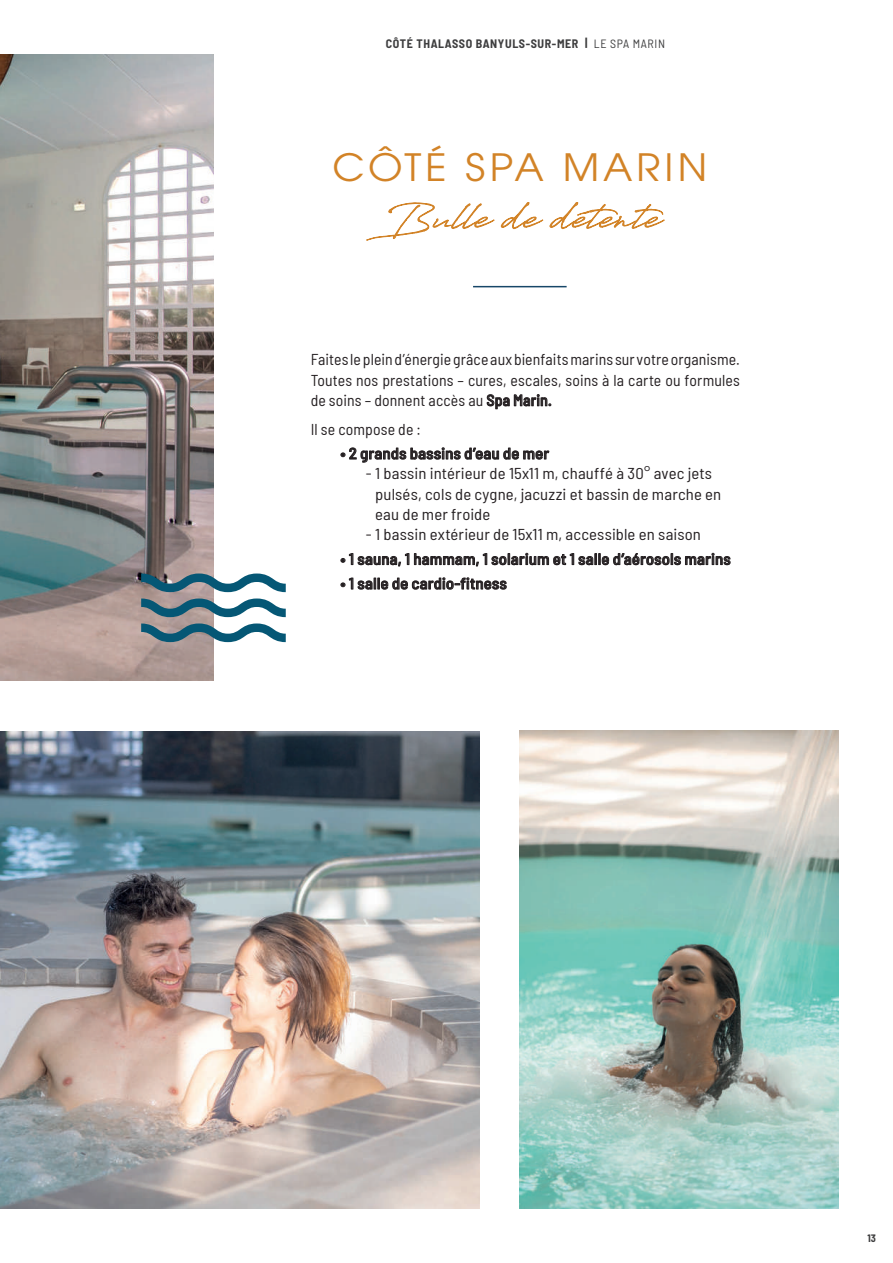
<style>
.page{position:relative;width:893px;height:1263px;background:#fff}
.page>*{position:absolute;margin:0;border:0;box-sizing:border-box;transform-origin:0 0}
.t1{font:37.5px "ITC Avant Garde Pro";letter-spacing:.1em;color:#d28327;scale:1.06 1}
.t2{font:semi-condensed 15.75px/20.2px "Barlow";letter-spacing:.01em;color:#241f21;text-align:justify}
.t3{font:semi-condensed 15.75px/20.2px "Barlow";letter-spacing:.01em;color:#241f21;scale:1.06 1}
.t4{font:500 semi-condensed 15.75px "Barlow";letter-spacing:.01em;color:#241f21;scale:1.06 1}
.t5{font:700 semi-condensed 12px "Barlow";letter-spacing:.05em;color:#3e3e3f}
.t6{font:700 semi-condensed 10.5px "Barlow";color:#3e3e3f}
.s1{font-weight:400}
.s2{font-weight:500}
</style>
<div class="page">
<svg style="left:366px;top:202px;width:129px;height:39px"></svg>
<svg style="left:501px;top:202px;width:164px;height:28px"></svg>
<hr style="left:473px;top:286px;width:94px;height:1px;background:#174768">
<svg style="left:487px;top:394px;width:64px;height:15px"></svg>
<svg style="left:341px;top:447px;width:208px;height:15px"></svg>
<svg style="left:341px;top:552px;width:389px;height:15px"></svg>
<svg style="left:341px;top:577px;width:165px;height:12px"></svg>
<img style="left:0;top:54px;width:213px;height:627px">
<svg style="left:141px;top:598px;width:145px;height:19px"></svg>
<svg style="left:141px;top:623px;width:145px;height:19px"></svg>
<svg style="left:141px;top:573px;width:145px;height:19px"></svg>
<img style="left:0;top:732px;width:479px;height:477px">
<img style="left:520px;top:730px;width:319px;height:479px">
<p class="t5" style="left:386px;top:35px;width:281px">CÔTÉ THALASSO BANYULS-SUR-MER | <span class="s1">LE SPA MARIN</span></p>
<h1 class="t1" style="left:333px;top:144px;width:355px">CÔTÉ SPA MARIN</h1>
<p class="t2" style="left:311px;top:348px;width:431px">Faites le plein d’énergie grâce aux bienfaits marins sur votre organisme.<br>Toutes nos prestations – cures, escales, soins à la carte ou formules de soins – donnent accès au <span class="s2">Spa Marin.</span></p>
<p class="t2" style="left:311px;top:418px;width:112px">Il se compose de :</p>
<p class="t4" style="left:340px;top:442px;width:198px">• 2 grands bassins d’eau de mer</p>
<p class="t3" style="left:375px;top:462px;width:328px;text-indent:-9px">- 1 bassin intérieur de 15x11 m, chauffé à 30° avec jets pulsés, cols de cygne, jacuzzi et bassin de marche en eau de mer froide</p>
<p class="t3" style="left:366px;top:523px;width:317px">- 1 bassin extérieur de 15x11 m, accessible en saison</p>
<p class="t4" style="left:340px;top:547px;width:370px">• 1 sauna, 1 hammam, 1 solarium et 1 salle d’aérosols marins</p>
<p class="t4" style="left:340px;top:572px;width:158px">• 1 salle de cardio-fitness</p>
<p class="t6" style="left:867px;top:1231px;width:10px">13</p>
</div>
